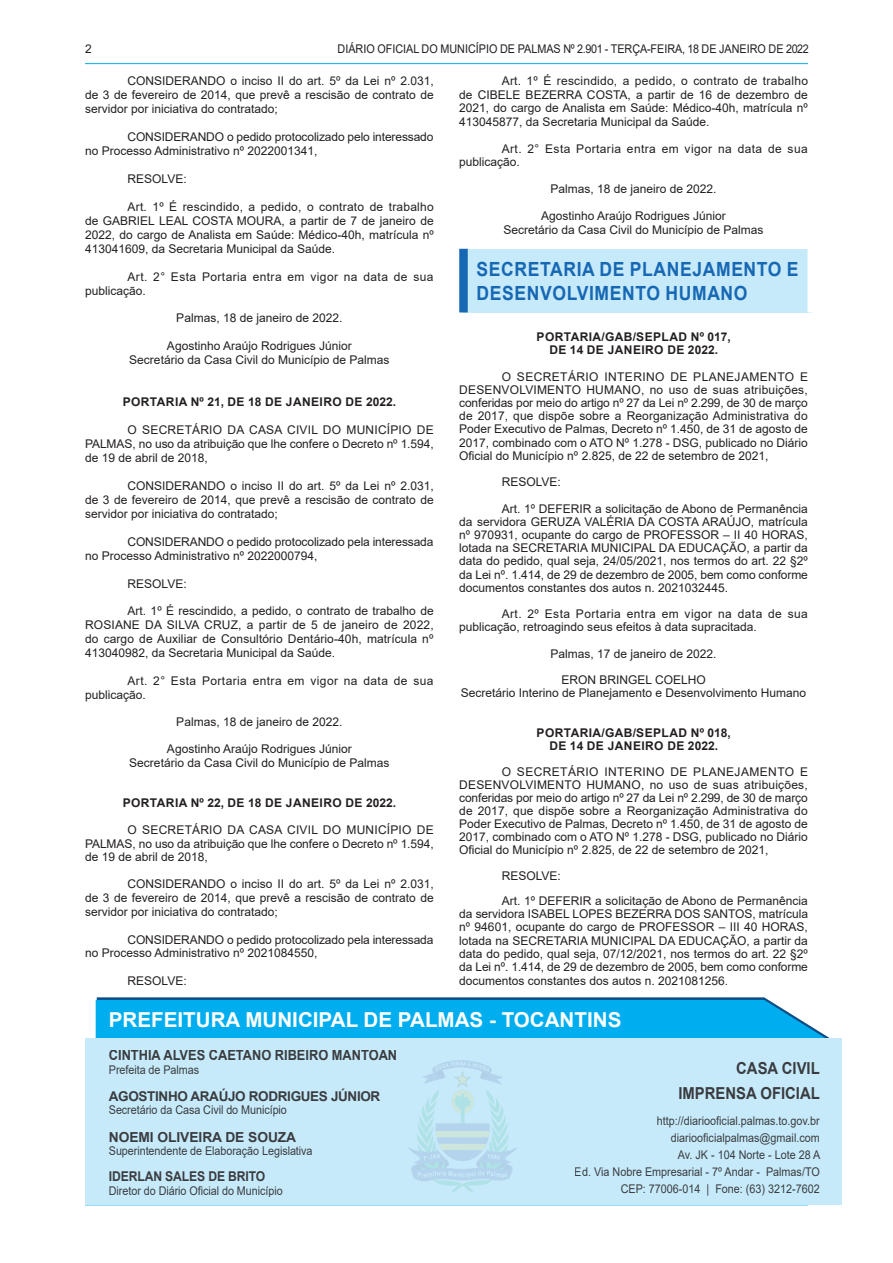
<style>
.page{position:relative;width:893px;height:1263px;background:#fff}
.page>*{position:absolute;margin:0;border:0;box-sizing:border-box;transform-origin:0 0}
.t1{font:700 20.55px "Arial";color:#fff}
.CHANCELA{font:700 19.5px/24px "Arial";letter-spacing:.035em;color:#1768b4;scale:.9 1}
.t2{font:700 16.5px/25.7px "Arial";color:#231f20;text-align:right;scale:.9 1}
.t3{font:700 14.25px "Arial";color:#231f20;scale:.9 1}
.t4{font:700 13.8px "Arial";letter-spacing:-.005em;color:#231f20}
.t5{font:700 13.5px "Arial";letter-spacing:-.025em;color:#231f20}
.t6{font:700 13.5px "Arial";letter-spacing:-.025em;color:#231f20;scale:.9 1}
.TEXTO{font:12px/13.2px "Arial";color:#231f20;text-align:justify}
.ASSINATURA{font:12px "Arial";color:#231f20}
.TEXTO-2{font:12px/17.1px "Arial";color:#231f20;text-align:right;scale:.9 1}
.TITULO{font:700 12px "Arial";letter-spacing:.035em;color:#231f20}
.TEXTO-3{font:12px/14px "Arial";letter-spacing:.035em;color:#231f20}
</style>
<div class="page">
<hr style="left:85px;top:63px;width:723px;height:1px;background:#00aeef">
<hr style="left:85px;top:1204px;width:723px;height:1px;background:#00aeef">
<svg style="left:96px;top:997px;width:734px;height:41px;background:#0eace9"></svg>
<div style="left:85px;top:1038px;width:757px;height:166px;background:#c6eafa"></div>
<img style="left:409px;top:1061px;width:107px;height:130px">
<div style="left:463px;top:249px;width:349px;height:63px;background:#c6eafa"></div>
<div style="left:459px;top:249px;width:9px;height:63px;background:#1768b4"></div>
<div style="left:807px;top:249px;width:9px;height:63px;background:#fff"></div>
<p class="TEXTO" style="left:85px;top:42px;width:8px">2</p>
<p class="TEXTO-2" style="left:338px;top:40px;width:525px">DIÁRIO OFICIAL DO MUNICÍPIO DE PALMAS Nº 2.901 - TERÇA-FEIRA, 18 DE JANEIRO DE 2022</p>
<p class="TEXTO" style="left:85px;top:74px;width:350px;line-height:14px;text-indent:43px">CONSIDERANDO o inciso II do art. 5º da Lei nº 2.031, de 3 de fevereiro de 2014, que prevê a rescisão de contrato de servidor por iniciativa do contratado;</p>
<p class="TEXTO" style="left:85px;top:130px;width:350px;line-height:14px;text-indent:43px">CONSIDERANDO o pedido protocolizado pelo interessado no Processo Administrativo nº 2022001341,</p>
<p class="TEXTO" style="left:128px;top:172px;width:61px">RESOLVE:</p>
<p class="TEXTO" style="left:85px;top:200px;width:350px;line-height:14px;text-indent:43px">Art. 1º É rescindido, a pedido, o contrato de trabalho de GABRIEL LEAL COSTA MOURA, a partir de 7 de janeiro de 2022, do cargo de Analista em Saúde: Médico-40h, matrícula nº 413041609, da Secretaria Municipal da Saúde.</p>
<p class="TEXTO-3" style="left:85px;top:269px;width:350px;text-indent:43px">Art. 2° Esta Portaria entra em vigor na data de sua publicação.</p>
<p class="ASSINATURA" style="left:176px;top:310px;width:168px">Palmas, 18 de janeiro de 2022.</p>
<p class="ASSINATURA" style="left:167px;top:338px;width:186px">Agostinho Araújo Rodrigues Júnior</p>
<p class="ASSINATURA" style="left:129px;top:352px;width:262px">Secretário da Casa Civil do Município de Palmas</p>
<p class="TITULO" style="left:123px;top:393px;width:275px">PORTARIA Nº 21, DE 18 DE JANEIRO DE 2022.</p>
<p class="TEXTO" style="left:85px;top:423px;width:350px;line-height:14px;text-indent:43px">O SECRETÁRIO DA CASA CIVIL DO MUNICÍPIO DE PALMAS, no uso da atribuição que lhe confere o Decreto nº 1.594, de 19 de abril de 2018,</p>
<p class="TEXTO" style="left:85px;top:479px;width:350px;line-height:14px;text-indent:43px">CONSIDERANDO o inciso II do art. 5º da Lei nº 2.031, de 3 de fevereiro de 2014, que prevê a rescisão de contrato de servidor por iniciativa do contratado;</p>
<p class="TEXTO" style="left:85px;top:534px;width:350px;line-height:14px;text-indent:43px">CONSIDERANDO o pedido protocolizado pela interessada no Processo Administrativo nº 2022000794,</p>
<p class="TEXTO" style="left:128px;top:577px;width:61px">RESOLVE:</p>
<p class="TEXTO" style="left:85px;top:604px;width:350px;line-height:14px;text-indent:43px">Art. 1º É rescindido, a pedido, o contrato de trabalho de ROSIANE DA SILVA CRUZ, a partir de 5 de janeiro de 2022, do cargo de Auxiliar de Consultório Dentário-40h, matrícula nº 413040982, da Secretaria Municipal da Saúde.</p>
<p class="TEXTO-3" style="left:85px;top:674px;width:350px;text-indent:43px">Art. 2° Esta Portaria entra em vigor na data de sua publicação.</p>
<p class="ASSINATURA" style="left:176px;top:714px;width:168px">Palmas, 18 de janeiro de 2022.</p>
<p class="ASSINATURA" style="left:167px;top:741px;width:186px">Agostinho Araújo Rodrigues Júnior</p>
<p class="ASSINATURA" style="left:129px;top:754px;width:262px">Secretário da Casa Civil do Município de Palmas</p>
<p class="TITULO" style="left:123px;top:794px;width:275px">PORTARIA Nº 22, DE 18 DE JANEIRO DE 2022.</p>
<p class="TEXTO" style="left:85px;top:823px;width:350px;text-indent:43px">O SECRETÁRIO DA CASA CIVIL DO MUNICÍPIO DE PALMAS, no uso da atribuição que lhe confere o Decreto nº 1.594, de 19 de abril de 2018,</p>
<p class="TEXTO" style="left:85px;top:877px;width:350px;line-height:13.8px;text-indent:43px">CONSIDERANDO o inciso II do art. 5º da Lei nº 2.031, de 3 de fevereiro de 2014, que prevê a rescisão de contrato de servidor por iniciativa do contratado;</p>
<p class="TEXTO" style="left:85px;top:932px;width:350px;line-height:14px;text-indent:43px">CONSIDERANDO o pedido protocolizado pela interessada no Processo Administrativo nº 2021084550,</p>
<p class="TEXTO" style="left:128px;top:973px;width:61px">RESOLVE:</p>
<p class="TEXTO" style="left:459px;top:74px;width:350px;text-indent:43px">Art. 1º É rescindido, a pedido, o contrato de trabalho de CIBELE BEZERRA COSTA, a partir de 16 de dezembro de 2021, do cargo de Analista em Saúde: Médico-40h, matrícula nº 413045877, da Secretaria Municipal da Saúde.</p>
<p class="TEXTO-3" style="left:459px;top:142px;width:350px;line-height:13.5px;text-indent:43px">Art. 2° Esta Portaria entra em vigor na data de sua publicação.</p>
<p class="ASSINATURA" style="left:550px;top:181px;width:168px">Palmas, 18 de janeiro de 2022.</p>
<p class="ASSINATURA" style="left:541px;top:208px;width:186px">Agostinho Araújo Rodrigues Júnior</p>
<p class="ASSINATURA" style="left:503px;top:221px;width:262px">Secretário da Casa Civil do Município de Palmas</p>
<p class="CHANCELA" style="left:477px;top:257px;width:359px">SECRETARIA DE PLANEJAMENTO E<br>DESENVOLVIMENTO HUMANO</p>
<p class="TITULO" style="left:537px;top:328px;width:196px">PORTARIA/GAB/SEPLAD Nº 017,</p>
<p class="TITULO" style="left:549px;top:341px;width:170px">DE 14 DE JANEIRO DE 2022.</p>
<p class="TEXTO" style="left:459px;top:370px;width:350px;text-indent:43px">O SECRETÁRIO INTERINO DE PLANEJAMENTO E DESENVOLVIMENTO HUMANO, no uso de suas atribuições, conferidas por meio do artigo nº 27 da Lei nº 2.299, de 30 de março de 2017, que dispõe sobre a Reorganização Administrativa do Poder Executivo de Palmas, Decreto nº 1.450, de 31 de agosto de 2017, combinado com o ATO Nº 1.278 - DSG, publicado no Diário Oficial do Município nº 2.825, de 22 de setembro de 2021,</p>
<p class="TEXTO" style="left:502px;top:475px;width:61px">RESOLVE:</p>
<p class="TEXTO" style="left:459px;top:502px;width:350px;text-indent:43px">Art. 1º DEFERIR a solicitação de Abono de Permanência da servidora GERUZA VALÉRIA DA COSTA ARAÚJO, matrícula nº 970931, ocupante do cargo de PROFESSOR – II 40 HORAS, lotada na SECRETARIA MUNICIPAL DA EDUCAÇÃO, a partir da data do pedido, qual seja, 24/05/2021, nos termos do art. 22 §2º da Lei nº. 1.414, de 29 de dezembro de 2005, bem como conforme documentos constantes dos autos n. 2021032445.</p>
<p class="TEXTO" style="left:459px;top:607px;width:350px;text-indent:43px">Art. 2º Esta Portaria entra em vigor na data de sua publicação, retroagindo seus efeitos à data supracitada.</p>
<p class="ASSINATURA" style="left:550px;top:645px;width:168px">Palmas, 17 de janeiro de 2022.</p>
<p class="ASSINATURA" style="left:561px;top:672px;width:146px">ERON BRINGEL COELHO</p>
<p class="ASSINATURA" style="left:461px;top:685px;width:347px">Secretário Interino de Planejamento e Desenvolvimento Humano</p>
<p class="TITULO" style="left:537px;top:724px;width:196px">PORTARIA/GAB/SEPLAD Nº 018,</p>
<p class="TITULO" style="left:549px;top:737px;width:170px">DE 14 DE JANEIRO DE 2022.</p>
<p class="TEXTO" style="left:459px;top:766px;width:350px;text-indent:43px">O SECRETÁRIO INTERINO DE PLANEJAMENTO E DESENVOLVIMENTO HUMANO, no uso de suas atribuições, conferidas por meio do artigo nº 27 da Lei nº 2.299, de 30 de março de 2017, que dispõe sobre a Reorganização Administrativa do Poder Executivo de Palmas, Decreto nº 1.450, de 31 de agosto de 2017, combinado com o ATO Nº 1.278 - DSG, publicado no Diário Oficial do Município nº 2.825, de 22 de setembro de 2021,</p>
<p class="TEXTO" style="left:502px;top:869px;width:61px">RESOLVE:</p>
<p class="TEXTO" style="left:459px;top:894px;width:350px;text-indent:43px">Art. 1º DEFERIR a solicitação de Abono de Permanência da servidora ISABEL LOPES BEZERRA DOS SANTOS, matrícula nº 94601, ocupante do cargo de PROFESSOR – III 40 HORAS, lotada na SECRETARIA MUNICIPAL DA EDUCAÇÃO, a partir da data do pedido, qual seja, 07/12/2021, nos termos do art. 22 §2º da Lei nº. 1.414, de 29 de dezembro de 2005, bem como conforme documentos constantes dos autos n. 2021081256.</p>
<p class="t1" style="left:109px;top:1005px;width:514px">PREFEITURA MUNICIPAL DE PALMAS - TOCANTINS</p>
<p class="t3" style="left:109px;top:1045px;width:322px">CINTHIA ALVES CAETANO RIBEIRO MANTOAN</p>
<p class="TEXTO-2" style="left:109px;top:1061px;width:102px">Prefeita de Palmas</p>
<p class="t5" style="left:109px;top:1087px;width:273px">AGOSTINHO ARAÚJO RODRIGUES JÚNIOR</p>
<p class="TEXTO-2" style="left:109px;top:1101px;width:199px">Secretário da Casa Civil do Município</p>
<p class="t4" style="left:109px;top:1127px;width:189px">NOEMI OLIVEIRA DE SOUZA</p>
<p class="TEXTO-2" style="left:109px;top:1142px;width:228px">Superintendente de Elaboração Legislativa</p>
<p class="t6" style="left:109px;top:1167px;width:175px">IDERLAN SALES DE BRITO</p>
<p class="TEXTO-2" style="left:109px;top:1182px;width:195px">Diretor do Diário Oficial do Município</p>
<h3 class="t2" style="left:678px;top:1055px;width:159px">CASA CIVIL<br>IMPRENSA OFICIAL</h3>
<p class="TEXTO-2" style="left:575px;top:1112px;width:274px">http://diariooficial.palmas.to.gov.br diariooficialpalmas@gmail.com<br>Av. JK - 104 Norte - Lote 28 A<br>Ed. Via Nobre Empresarial - 7º Andar - Palmas/TO CEP: 77006-014 | Fone: (63) 3212-7602</p>
</div>
